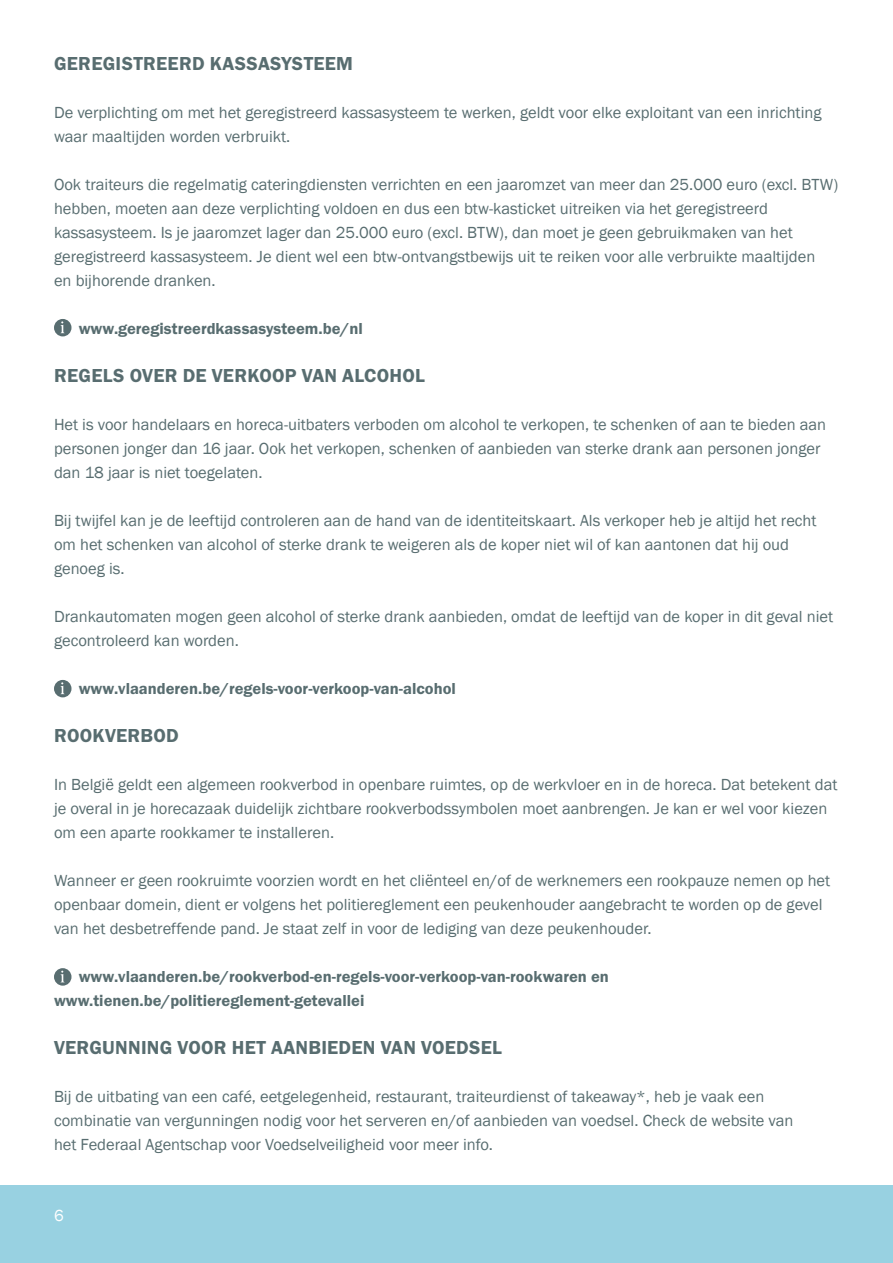
<style>
.page{position:relative;width:893px;height:1263px;background:#fff}
.page>*{position:absolute;margin:0;border:0;box-sizing:border-box;transform-origin:0 0}
.t1{font:600 19.5px "Franklin Gothic FS";letter-spacing:.015em;color:#586d70}
.t2{font:16.5px/24px "Franklin Gothic";color:#586d70}
.t3{font:600 16.5px "Franklin Gothic FS";color:#586d70}
.t4{font:16.5px "Franklin Gothic";color:#fff}
</style>
<div class="page">
<div style="left:0;top:1186px;width:893px;height:77px;background:#98d1e1"></div>
<div style="left:54px;top:319px;width:18px;height:17px;background:#586d70;border-radius:50%"></div>
<svg style="left:60px;top:321px;width:5px;height:12px"></svg>
<div style="left:54px;top:680px;width:18px;height:17px;background:#586d70;border-radius:50%"></div>
<svg style="left:60px;top:682px;width:5px;height:12px"></svg>
<svg style="left:54px;top:968px;width:18px;height:18px"></svg>
<svg style="left:60px;top:971px;width:5px;height:11px"></svg>
<p class="t1" style="left:54px;top:53px;width:300px">GEREGISTREERD KASSASYSTEEM</p>
<p class="t2" style="left:54px;top:101px;width:769px">De verplichting om met het geregistreerd kassasysteem te werken, geldt voor elke exploitant van een inrichting waar maaltijden worden verbruikt.</p>
<p class="t2" style="left:54px;top:173px;width:786px">Ook traiteurs die regelmatig cateringdiensten verrichten en een jaaromzet van meer dan 25.000 euro (excl. BTW) hebben, moeten aan deze verplichting voldoen en dus een btw-kasticket uitreiken via het geregistreerd</p>
<p class="t2" style="left:54px;top:221px;width:740px">kassasysteem. Is je jaaromzet lager dan 25.000 euro (excl. BTW), dan moet je geen gebruikmaken van het</p>
<p class="t2" style="left:54px;top:245px;width:763px">geregistreerd kassasysteem. Je dient wel een btw-ontvangstbewijs uit te reiken voor alle verbruikte maaltijden</p>
<p class="t2" style="left:54px;top:269px;width:163px">en bijhorende dranken.</p>
<p class="t3" style="left:79px;top:319px;width:286px">www.geregistreerdkassasysteem.be/nl</p>
<p class="t1" style="left:54px;top:365px;width:372px">REGELS OVER DE VERKOOP VAN ALCOHOL</p>
<p class="t2" style="left:54px;top:413px;width:774px">Het is voor handelaars en horeca-uitbaters verboden om alcohol te verkopen, te schenken of aan te bieden aan personen jonger dan 16 jaar. Ook het verkopen, schenken of aanbieden van sterke drank aan personen jonger dan 18 jaar is niet toegelaten.</p>
<p class="t2" style="left:54px;top:509px;width:764px">Bij twijfel kan je de leeftijd controleren aan de hand van de identiteitskaart. Als verkoper heb je altijd het recht om het schenken van alcohol of sterke drank te weigeren als de koper niet wil of kan aantonen dat hij oud</p>
<p class="t2" style="left:54px;top:557px;width:72px">genoeg is.</p>
<p class="t2" style="left:54px;top:605px;width:781px">Drankautomaten mogen geen alcohol of sterke drank aanbieden, omdat de leeftijd van de koper in dit geval niet gecontroleerd kan worden.</p>
<p class="t3" style="left:79px;top:679px;width:379px">www.vlaanderen.be/regels-voor-verkoop-van-alcohol</p>
<p class="t1" style="left:54px;top:725px;width:126px">ROOKVERBOD</p>
<p class="t2" style="left:54px;top:773px;width:785px">In België geldt een algemeen rookverbod in openbare ruimtes, op de werkvloer en in de horeca. Dat betekent dat je overal in je horecazaak duidelijk zichtbare rookverbodssymbolen moet aanbrengen. Je kan er wel voor kiezen om een aparte rookkamer te installeren.</p>
<p class="t2" style="left:54px;top:869px;width:778px">Wanneer er geen rookruimte voorzien wordt en het cliënteel en/of de werknemers een rookpauze nemen op het openbaar domein, dient er volgens het politiereglement een peukenhouder aangebracht te worden op de gevel van het desbetreffende pand. Je staat zelf in voor de lediging van deze peukenhouder.</p>
<p class="t3" style="left:79px;top:967px;width:532px">www.vlaanderen.be/rookverbod-en-regels-voor-verkoop-van-rookwaren en</p>
<p class="t3" style="left:54px;top:991px;width:312px">www.tienen.be/politiereglement-getevallei</p>
<p class="t1" style="left:54px;top:1037px;width:449px">VERGUNNING VOOR HET AANBIEDEN VAN VOEDSEL</p>
<p class="t2" style="left:54px;top:1085px;width:712px">Bij de uitbating van een café, eetgelegenheid, restaurant, traiteurdienst of takeaway*, heb je vaak een</p>
<p class="t2" style="left:54px;top:1109px;width:741px">combinatie van vergunningen nodig voor het serveren en/of aanbieden van voedsel. Check de website van</p>
<p class="t2" style="left:54px;top:1133px;width:441px">het Federaal Agentschap voor Voedselveiligheid voor meer info.</p>
<p class="t4" style="left:54px;top:1205px;width:11px">6</p>
</div>
